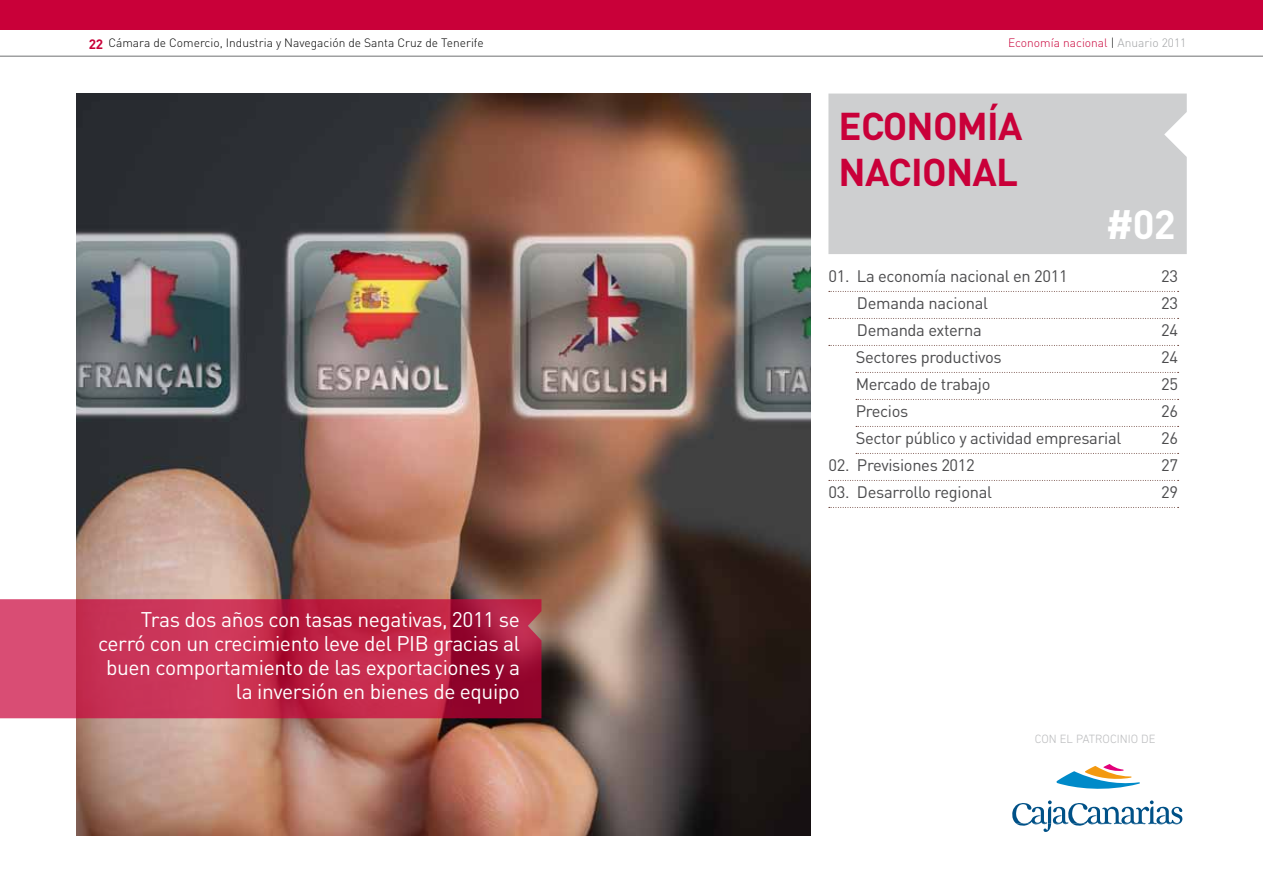
<style>
.page{position:relative;width:1263px;height:893px;background:#fff}
.page>*{position:absolute;margin:0;border:0;box-sizing:border-box;transform-origin:0 0}
.t1{font:700 40.2px "DIN Pro";color:#fff}
.t2{font:700 38.25px/45.9px "DIN Pro";letter-spacing:-.02em;color:#c90039}
.t3{font:21px/24px "DIN Pro";letter-spacing:-.02em;color:#fff;text-align:right}
.t4{font:16.5px "DIN Pro";letter-spacing:-.02em;color:#4b4b4d}
.t5{font:300 12.15px "DIN Next LT Pro";color:#bbbcbe}
.t6{font:300 12px "DIN Pro";color:#000}
.t7{font:300 12px "DIN Pro";color:#c90039}
.s1{font-weight:700;font-size:13.5px;color:#c90039}
.s2{color:#000}
.s3{color:#9ea0a2}
</style>
<div class="page">
<hr style="left:0;top:56px;width:1263px;height:1px;background:#707172">
<div style="left:0;top:0;width:1263px;height:30px;background:#c90039"></div>
<img style="left:77px;top:94px;width:733px;height:741px">
<svg style="left:0;top:599px;width:541px;height:119px"></svg>
<div style="left:828px;top:94px;width:359px;height:160px;background:#cecfd0"></div>
<svg style="left:829px;top:291px;width:350px;height:1px"></svg>
<svg style="left:829px;top:318px;width:350px;height:1px"></svg>
<svg style="left:829px;top:345px;width:350px;height:1px"></svg>
<svg style="left:856px;top:372px;width:323px;height:1px"></svg>
<svg style="left:856px;top:399px;width:323px;height:1px"></svg>
<svg style="left:856px;top:426px;width:323px;height:1px"></svg>
<svg style="left:856px;top:453px;width:323px;height:1px"></svg>
<svg style="left:829px;top:480px;width:350px;height:1px"></svg>
<svg style="left:829px;top:507px;width:350px;height:1px"></svg>
<svg style="left:1056px;top:764px;width:84px;height:25px"></svg>
<svg style="left:1012px;top:800px;width:171px;height:32px"></svg>
<p class="t6" style="left:89px;top:35px;width:396px"><span class="s1">22</span> Cámara de Comercio, Industria y Navegación de Santa Cruz de Tenerife</p>
<p class="t7" style="left:1008px;top:35px;width:180px">Economía nacional <span class="s2">|</span> <span class="s3">Anuario 2011</span></p>
<h2 class="t2" style="left:839px;top:101px;width:185px">ECONOMÍA<br>NACIONAL</h2>
<h1 class="t1" style="left:1106px;top:197px;width:71px">#02</h1>
<p class="t3" style="left:98px;top:607px;width:423px">Tras dos años con tasas negativas, 2011 se cerró con un crecimiento leve del PIB gracias al buen comportamiento de las exportaciones y a la inversión en bienes de equipo</p>
<p class="t4" style="left:828px;top:264px;width:241px">01. La economía nacional en 2011</p>
<p class="t4" style="left:1161px;top:264px;width:18px">23</p>
<p class="t4" style="left:857px;top:291px;width:132px">Demanda nacional</p>
<p class="t4" style="left:1161px;top:291px;width:18px">23</p>
<p class="t4" style="left:857px;top:318px;width:126px">Demanda externa</p>
<p class="t4" style="left:1161px;top:318px;width:18px">24</p>
<p class="t4" style="left:856px;top:345px;width:148px">Sectores productivos</p>
<p class="t4" style="left:1161px;top:345px;width:18px">24</p>
<p class="t4" style="left:856px;top:372px;width:136px">Mercado de trabajo</p>
<p class="t4" style="left:1161px;top:372px;width:18px">25</p>
<p class="t4" style="left:856px;top:399px;width:54px">Precios</p>
<p class="t4" style="left:1161px;top:399px;width:18px">26</p>
<p class="t4" style="left:856px;top:426px;width:267px">Sector público y actividad empresarial</p>
<p class="t4" style="left:1161px;top:426px;width:18px">26</p>
<p class="t4" style="left:828px;top:453px;width:148px">02. Previsiones 2012</p>
<p class="t4" style="left:1161px;top:453px;width:18px">27</p>
<p class="t4" style="left:828px;top:480px;width:165px">03. Desarrollo regional</p>
<p class="t4" style="left:1161px;top:480px;width:18px">29</p>
<p class="t5" style="left:1035px;top:732px;width:122px">CON EL PATROCINIO DE</p>
</div>
